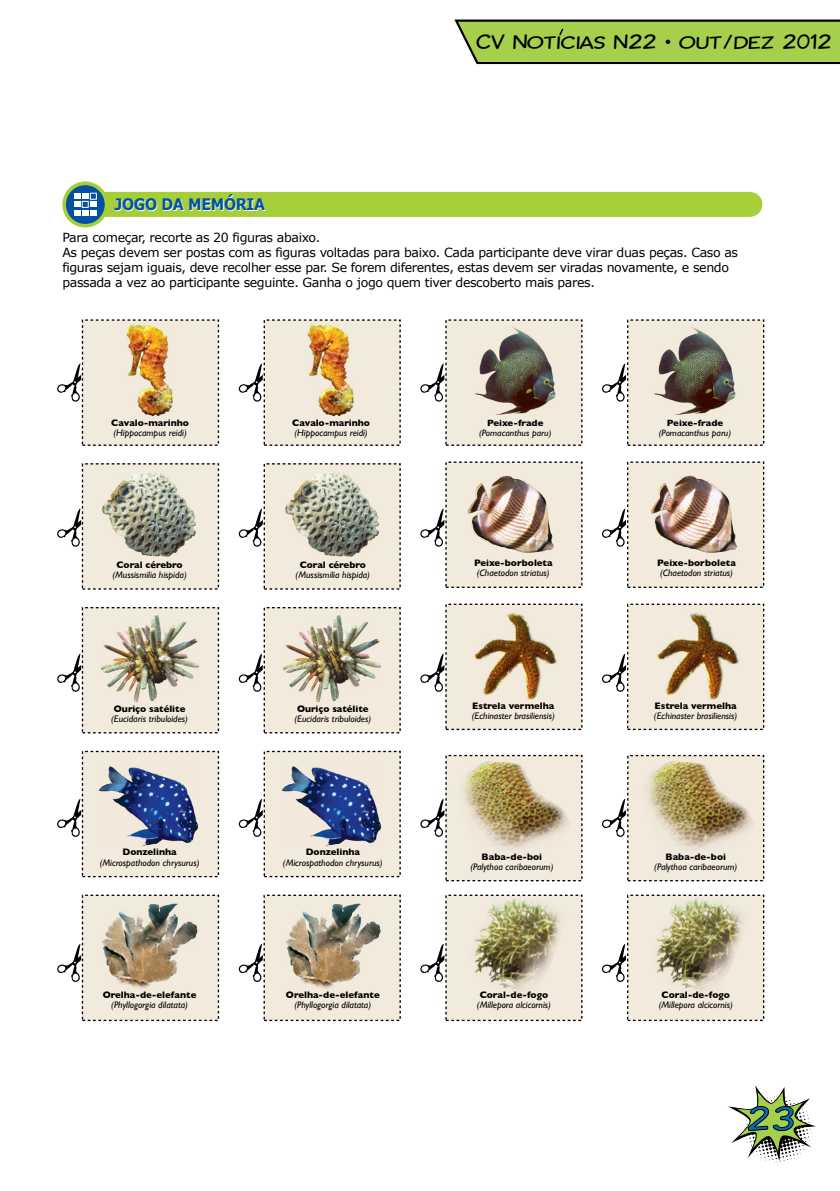
<style>
.page{position:relative;width:840px;height:1191px;background:#fff}
.page>*{position:absolute;margin:0;border:0;box-sizing:border-box;transform-origin:0 0}
.t1{font:32.8px "Comic Ink";color:#006db7}
.t2{font:20px "Comic Ink";color:#000}
.t3{font:700 15.8px "Verdana";letter-spacing:-.025em;color:#fff;scale:.9 1}
.t4{font:12.6px/15px "Verdana";letter-spacing:-.03em;color:#000}
.t5{font:italic 9.6px "Gill Sans";color:#000}
.t6{font:700 9.6px "Gill Sans";color:#000}
.t7{font:italic 9.2px "Gill Sans";color:#000}
.t8{font:700 9.2px "Gill Sans";color:#000}
.s1{font-family:"Helvetica";font-weight:700}
</style>
<div class="page">
<svg style="left:728px;top:1085px;width:87px;height:78px"></svg>
<svg style="left:454px;top:19px;width:385px;height:46px;background:#9abd50"></svg>
<svg style="left:62px;top:181px;width:46px;height:46px"></svg>
<div style="left:66px;top:185px;width:39px;height:39px;background:#0251a3;border-radius:50%"></div>
<svg style="left:67px;top:192px;width:696px;height:25px;background:#a3cb41"></svg>
<div style="left:82px;top:320px;width:136px;height:125px;background:#f2eadc"></div>
<img style="left:126px;top:324px;width:47px;height:93px">
<div style="left:264px;top:320px;width:136px;height:125px;background:#f2eadc"></div>
<img style="left:307px;top:324px;width:47px;height:93px">
<div style="left:446px;top:320px;width:135px;height:125px;background:#f2eadc"></div>
<img style="left:475px;top:326px;width:81px;height:89px">
<div style="left:627px;top:320px;width:136px;height:125px;background:#f2eadc"></div>
<img style="left:654px;top:326px;width:81px;height:89px">
<div style="left:82px;top:464px;width:136px;height:125px;background:#f2eadc"></div>
<img style="left:102px;top:472px;width:94px;height:84px">
<div style="left:264px;top:464px;width:136px;height:125px;background:#f2eadc"></div>
<img style="left:285px;top:472px;width:94px;height:84px">
<div style="left:82px;top:607px;width:136px;height:126px;background:#f2eadc"></div>
<div style="left:82px;top:607px;width:137px;height:126px;border:1px dashed #000"></div>
<img style="left:100px;top:613px;width:99px;height:89px">
<div style="left:82px;top:895px;width:136px;height:125px;background:#f2eadc"></div>
<div style="left:82px;top:894px;width:137px;height:127px;border:1px dashed #000"></div>
<img style="left:101px;top:903px;width:96px;height:86px">
<div style="left:264px;top:895px;width:136px;height:125px;background:#f2eadc"></div>
<img style="left:285px;top:903px;width:95px;height:86px">
<div style="left:446px;top:895px;width:135px;height:125px;background:#f2eadc"></div>
<img style="left:474px;top:898px;width:86px;height:93px">
<div style="left:627px;top:895px;width:136px;height:125px;background:#f2eadc"></div>
<div style="left:626px;top:894px;width:137px;height:127px;border:1px dashed #000"></div>
<img style="left:656px;top:898px;width:86px;height:93px">
<div style="left:264px;top:607px;width:136px;height:126px;background:#f2eadc"></div>
<div style="left:263px;top:607px;width:137px;height:126px;border:1px dashed #000"></div>
<img style="left:282px;top:613px;width:99px;height:89px">
<div style="left:446px;top:755px;width:135px;height:125px;background:#f2eadc"></div>
<img style="left:463px;top:761px;width:105px;height:88px">
<div style="left:627px;top:755px;width:136px;height:125px;background:#f2eadc"></div>
<img style="left:647px;top:761px;width:105px;height:88px">
<div style="left:446px;top:462px;width:135px;height:125px;background:#f2eadc"></div>
<img style="left:467px;top:475px;width:87px;height:78px">
<div style="left:627px;top:462px;width:136px;height:125px;background:#f2eadc"></div>
<img style="left:651px;top:475px;width:86px;height:78px">
<div style="left:446px;top:604px;width:135px;height:125px;background:#f2eadc"></div>
<img style="left:474px;top:613px;width:83px;height:87px">
<div style="left:627px;top:604px;width:136px;height:125px;background:#f2eadc"></div>
<div style="left:626px;top:603px;width:137px;height:127px;border:1px dashed #000"></div>
<img style="left:657px;top:613px;width:82px;height:87px">
<div style="left:82px;top:751px;width:136px;height:125px;background:#f2eadc"></div>
<div style="left:82px;top:751px;width:137px;height:126px;border:1px dashed #000"></div>
<img style="left:99px;top:766px;width:99px;height:80px">
<div style="left:264px;top:751px;width:136px;height:125px;background:#f2eadc"></div>
<div style="left:263px;top:751px;width:137px;height:126px;border:1px dashed #000"></div>
<img style="left:282px;top:766px;width:99px;height:80px">
<svg style="left:57px;top:363px;width:24px;height:39px"></svg>
<svg style="left:238px;top:363px;width:25px;height:39px"></svg>
<svg style="left:420px;top:363px;width:24px;height:39px"></svg>
<svg style="left:602px;top:363px;width:23px;height:39px"></svg>
<svg style="left:57px;top:508px;width:24px;height:39px"></svg>
<svg style="left:238px;top:508px;width:25px;height:39px"></svg>
<svg style="left:420px;top:508px;width:24px;height:39px"></svg>
<svg style="left:602px;top:508px;width:23px;height:39px"></svg>
<svg style="left:57px;top:653px;width:24px;height:39px"></svg>
<svg style="left:238px;top:653px;width:25px;height:39px"></svg>
<svg style="left:420px;top:653px;width:24px;height:39px"></svg>
<svg style="left:602px;top:654px;width:23px;height:38px"></svg>
<svg style="left:57px;top:798px;width:24px;height:39px"></svg>
<svg style="left:238px;top:798px;width:25px;height:39px"></svg>
<svg style="left:420px;top:798px;width:24px;height:39px"></svg>
<svg style="left:602px;top:799px;width:23px;height:38px"></svg>
<svg style="left:57px;top:944px;width:24px;height:38px"></svg>
<svg style="left:238px;top:944px;width:25px;height:38px"></svg>
<svg style="left:420px;top:944px;width:24px;height:38px"></svg>
<svg style="left:602px;top:944px;width:23px;height:38px"></svg>
<h3 class="t3" style="left:115px;top:194px;width:169px">JOGO DA MEMÓRIA</h3>
<h2 class="t2" style="left:476px;top:31px;width:357px">CV Noticias N22 <span class="s1">•</span> out/dez 2012</h2>
<p class="t4" style="left:62px;top:230px;width:677px">Para começar, recorte as 20 figuras abaixo.<br>As peças devem ser postas com as figuras voltadas para baixo. Cada participante deve virar duas peças. Caso as figuras sejam iguais, deve recolher esse par. Se forem diferentes, estas devem ser viradas novamente, e sendo passada a vez ao participante seguinte. Ganha o jogo quem tiver descoberto mais pares.</p>
<p class="t6" style="left:111px;top:415px;width:79px">Cavalo-marinho</p>
<p class="t5" style="left:113px;top:427px;width:75px">(Hippocampus reidi)</p>
<p class="t6" style="left:292px;top:415px;width:79px">Cavalo-marinho</p>
<p class="t5" style="left:294px;top:427px;width:75px">(Hippocampus reidi)</p>
<p class="t8" style="left:487px;top:416px;width:58px">Peixe-frade</p>
<p class="t7" style="left:478px;top:428px;width:74px">(Pomacanthus paru)</p>
<p class="t8" style="left:666px;top:416px;width:58px">Peixe-frade</p>
<p class="t7" style="left:658px;top:428px;width:74px">(Pomacanthus paru)</p>
<p class="t6" style="left:116px;top:556px;width:68px">Coral cérebro</p>
<p class="t5" style="left:112px;top:569px;width:76px">(Mussismilia hispida)</p>
<p class="t6" style="left:299px;top:556px;width:68px">Coral cérebro</p>
<p class="t5" style="left:295px;top:569px;width:76px">(Mussismilia hispida)</p>
<p class="t6" style="left:473px;top:555px;width:80px">Peixe-borboleta</p>
<p class="t5" style="left:476px;top:567px;width:74px">(Chaetodon striatus)</p>
<p class="t6" style="left:657px;top:555px;width:80px">Peixe-borboleta</p>
<p class="t5" style="left:659px;top:567px;width:74px">(Chaetodon striatus)</p>
<p class="t6" style="left:114px;top:701px;width:73px">Ouriço satélite</p>
<p class="t5" style="left:111px;top:713px;width:78px">(Eucidaris tribuloides)</p>
<p class="t6" style="left:297px;top:701px;width:73px">Ouriço satélite</p>
<p class="t5" style="left:294px;top:713px;width:78px">(Eucidaris tribuloides)</p>
<p class="t6" style="left:472px;top:697px;width:83px">Estrela vermelha</p>
<p class="t5" style="left:471px;top:710px;width:85px">(Echinaster brasiliensis)</p>
<p class="t6" style="left:654px;top:697px;width:83px">Estrela vermelha</p>
<p class="t5" style="left:653px;top:710px;width:85px">(Echinaster brasiliensis)</p>
<p class="t6" style="left:122px;top:844px;width:56px">Donzelinha</p>
<p class="t5" style="left:100px;top:857px;width:101px">(Microspathodon chrysurus)</p>
<p class="t6" style="left:305px;top:844px;width:56px">Donzelinha</p>
<p class="t5" style="left:283px;top:857px;width:101px">(Microspathodon chrysurus)</p>
<p class="t6" style="left:481px;top:848px;width:62px">Baba-de-boi</p>
<p class="t5" style="left:470px;top:861px;width:85px">(Palythoa caribaeorum)</p>
<p class="t6" style="left:665px;top:848px;width:62px">Baba-de-boi</p>
<p class="t5" style="left:654px;top:861px;width:85px">(Palythoa caribaeorum)</p>
<p class="t6" style="left:103px;top:987px;width:95px">Orelha-de-elefante</p>
<p class="t5" style="left:111px;top:999px;width:78px">(Phyllogorgia dilatata)</p>
<p class="t6" style="left:286px;top:987px;width:95px">Orelha-de-elefante</p>
<p class="t5" style="left:294px;top:999px;width:78px">(Phyllogorgia dilatata)</p>
<p class="t6" style="left:479px;top:987px;width:70px">Coral-de-fogo</p>
<p class="t5" style="left:476px;top:999px;width:76px">(Millepora alcicornis)</p>
<p class="t6" style="left:661px;top:987px;width:70px">Coral-de-fogo</p>
<p class="t5" style="left:658px;top:999px;width:76px">(Millepora alcicornis)</p>
<h1 class="t1" style="left:746px;top:1100px;width:49px">23</h1>
</div>
